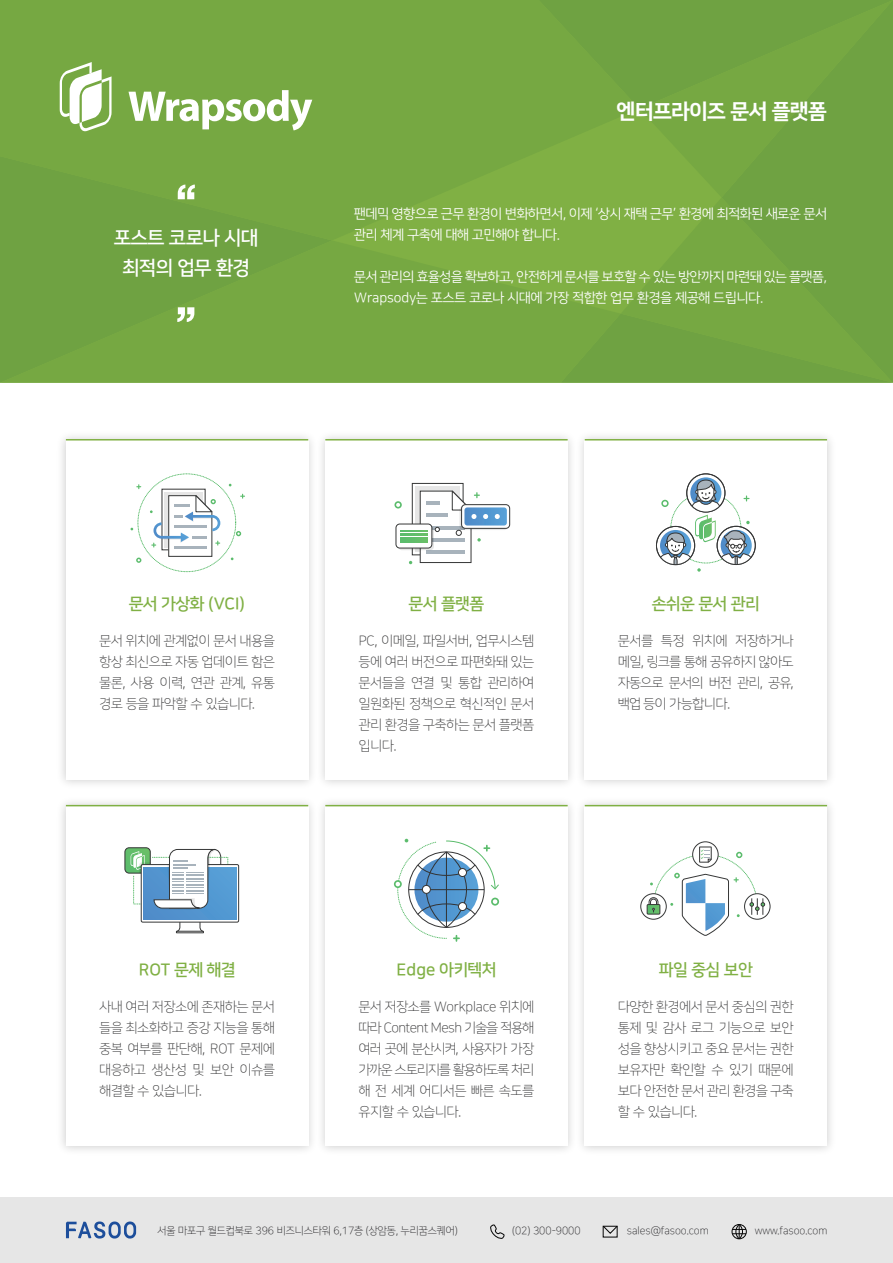
<style>
.page{position:relative;width:893px;height:1263px;background:#fff}
.page>*{position:absolute;margin:0;border:0;box-sizing:border-box;transform-origin:0 0}
.t1{font:21px "Nanum Square OTF ac EB";color:#fff}
.t2{font:19.5px/30px "Nanum Square OTF ac B";color:#fff;text-align:center}
.t3{font:16.5px "Nanum Square OTF ac B";color:#80b044}
.t4{font:13.5px/21px "Nanum Square OTF ac L";color:#333334;text-align:justify}
.t5{font:13.5px/21px "Nanum Square OTF ac R";color:#fff}
.t6{font:10.5px "Nanum Square OTF ac L";color:#1f1e21}
</style>
<div class="page">
<div style="left:325px;top:440px;width:243px;height:340px;background:#fff"></div>
<hr style="left:66px;top:439px;width:242px;height:1px;background:#80b044">
<hr style="left:325px;top:439px;width:243px;height:1px;background:#80b044">
<hr style="left:585px;top:439px;width:242px;height:1px;background:#80b044">
<div style="left:325px;top:806px;width:243px;height:340px;background:#fff"></div>
<hr style="left:66px;top:805px;width:242px;height:1px;background:#80b044">
<hr style="left:325px;top:805px;width:243px;height:1px;background:#80b044">
<hr style="left:585px;top:805px;width:242px;height:1px;background:#80b044">
<div style="left:0;top:1197px;width:893px;height:66px;background:#e6e6e6"></div>
<svg style="left:66px;top:1221px;width:70px;height:17px"></svg>
<svg style="left:490px;top:1224px;width:15px;height:15px"></svg>
<svg style="left:602px;top:1225px;width:16px;height:9px"></svg>
<div style="left:732px;top:1224px;width:15px;height:15px;border:1px solid #040404;border-radius:50%"></div>
<svg style="left:732px;top:1224px;width:14px;height:15px"></svg>
<svg style="left:639px;top:0;width:254px;height:197px;background:#72a442"></svg>
<svg style="left:0;top:240px;width:621px;height:143px;background:#75a742"></svg>
<svg style="left:0;top:0;width:639px;height:240px;background:#76a842"></svg>
<svg style="left:621px;top:197px;width:272px;height:186px;background:#73a642"></svg>
<svg style="left:178px;top:185px;width:17px;height:14px"></svg>
<svg style="left:177px;top:307px;width:17px;height:15px"></svg>
<svg style="left:128px;top:90px;width:184px;height:40px"></svg>
<svg style="left:60px;top:62px;width:52px;height:70px"></svg>
<div style="left:124px;top:847px;width:27px;height:26px;border:1px solid #363737;border-radius:4px"></div>
<svg style="left:141px;top:864px;width:98px;height:58px"></svg>
<div style="left:141px;top:864px;width:98px;height:58px;border:1px solid #363737;border-radius:2px"></div>
<div style="left:144px;top:867px;width:92px;height:52px;background:#5295d0"></div>
<svg style="left:175px;top:920px;width:29px;height:14px"></svg>
<svg style="left:125px;top:848px;width:103px;height:62px"></svg>
<svg style="left:641px;top:894px;width:25px;height:25px"></svg>
<div style="left:640px;top:893px;width:27px;height:27px;border:1px solid #363737;border-radius:50%"></div>
<div style="left:744px;top:893px;width:26px;height:27px;border:1px solid #363737;border-radius:50%"></div>
<div style="left:692px;top:841px;width:27px;height:27px;border:1px solid #363737;border-radius:50%"></div>
<svg style="left:647px;top:846px;width:118px;height:90px"></svg>
<svg style="left:687px;top:474px;width:38px;height:38px"></svg>
<svg style="left:690px;top:477px;width:31px;height:31px"></svg>
<div style="left:686px;top:473px;width:39px;height:39px;border:1px solid #363737;border-radius:50%"></div>
<div style="left:717px;top:526px;width:39px;height:39px;border:1px solid #363737;border-radius:50%"></div>
<div style="left:656px;top:526px;width:39px;height:39px;border:1px solid #363737;border-radius:50%"></div>
<svg style="left:658px;top:479px;width:96px;height:93px"></svg>
<svg style="left:136px;top:558px;width:5px;height:5px"></svg>
<svg style="left:236px;top:531px;width:5px;height:5px"></svg>
<svg style="left:137px;top:485px;width:4px;height:4px"></svg>
<svg style="left:241px;top:494px;width:4px;height:4px"></svg>
<svg style="left:150px;top:488px;width:70px;height:69px"></svg>
<div style="left:398px;top:526px;width:36px;height:24px;background:#868686;border-radius:4px"></div>
<div style="left:396px;top:524px;width:36px;height:24px;background:#fff;border-radius:4px"></div>
<div style="left:395px;top:523px;width:37px;height:25px;border:1px solid #363737;border-radius:4px"></div>
<div style="left:461px;top:504px;width:49px;height:25px;border:1px solid #363737;border-radius:4px"></div>
<div style="left:394px;top:501px;width:8px;height:7px;border:2px solid #5bbc6c;border-radius:50%"></div>
<svg style="left:401px;top:482px;width:106px;height:82px"></svg>
<svg style="left:395px;top:839px;width:104px;height:102px"></svg>
<div style="left:394px;top:880px;width:8px;height:8px;border:2px solid #5bbc6c;border-radius:50%"></div>
<div style="left:491px;top:898px;width:8px;height:8px;border:2px solid #5bbc6c;border-radius:50%"></div>
<h2 class="t2" style="left:114px;top:223px;width:145px">포스트 코로나 시대 최적의 업무 환경</h2>
<h1 class="t1" style="left:617px;top:99px;width:211px">엔터프라이즈 문서 플랫폼</h1>
<p class="t5" style="left:354px;top:203px;width:474px">팬데믹 영향으로 근무 환경이 변화하면서, 이제 ‘상시 재택 근무’ 환경에 최적화된 새로운 문서 관리 체계 구축에 대해 고민해야 합니다.</p>
<p class="t5" style="left:354px;top:266px;width:474px">문서 관리의 효율성을 확보하고, 안전하게 문서를 보호할 수 있는 방안까지 마련돼 있는 플랫폼,<br>Wrapsody는 포스트 코로나 시대에 가장 적합한 업무 환경을 제공해 드립니다.</p>
<p class="t3" style="left:129px;top:595px;width:118px">문서 가상화 (VCI)</p>
<p class="t4" style="left:99px;top:631px;width:177px">문서 위치에 관계없이 문서 내용을 항상 최신으로 자동 업데이트 함은 물론, 사용 이력, 연관 관계, 유통 경로 등을 파악할 수 있습니다.</p>
<p class="t3" style="left:139px;top:961px;width:98px">ROT 문제 해결</p>
<p class="t4" style="left:99px;top:996px;width:177px">사내 여러 저장소에 존재하는 문서 들을 최소화하고 증강 지능을 통해 중복 여부를 판단해, ROT 문제에 대응하고 생산성 및 보안 이슈를 해결할 수 있습니다.</p>
<p class="t3" style="left:409px;top:595px;width:77px">문서 플랫폼</p>
<p class="t4" style="left:359px;top:631px;width:177px">PC, 이메일, 파일서버, 업무시스템 등에 여러 버전으로 파편화돼 있는 문서들을 연결 및 통합 관리하여 일원화된 정책으로 혁신적인 문서 관리 환경을 구축하는 문서 플랫폼 입니다.</p>
<p class="t3" style="left:397px;top:961px;width:101px">Edge 아키텍처</p>
<p class="t4" style="left:359px;top:996px;width:177px">문서 저장소를 Workplace 위치에 따라 Content Mesh 기술을 적용해 여러 곳에 분산시켜, 사용자가 가장 가까운 스토리지를 활용하도록 처리 해 전 세계 어디서든 빠른 속도를 유지할 수 있습니다.</p>
<p class="t3" style="left:652px;top:595px;width:109px">손쉬운 문서 관리</p>
<p class="t4" style="left:618px;top:631px;width:177px">문서를 특정 위치에 저장하거나 메일, 링크를 통해 공유하지 않아도 자동으로 문서의 버전 관리, 공유, 백업 등이 가능합니다.</p>
<p class="t3" style="left:659px;top:961px;width:95px">파일 중심 보안</p>
<p class="t4" style="left:618px;top:996px;width:177px">다양한 환경에서 문서 중심의 권한 통제 및 감사 로그 기능으로 보안 성을 향상시키고 중요 문서는 권한 보유자만 확인할 수 있기 때문에 보다 안전한 문서 관리 환경을 구축 할 수 있습니다.</p>
<p class="t6" style="left:157px;top:1225px;width:302px">서울 마포구 월드컵북로 396 비즈니스타워 6,17층 (상암동, 누리꿈스퀘어)</p>
<p class="t6" style="left:512px;top:1225px;width:70px">(02) 300-9000</p>
<p class="t6" style="left:627px;top:1225px;width:83px">sales@fasoo.com</p>
<p class="t6" style="left:755px;top:1225px;width:74px">www.fasoo.com</p>
</div>
